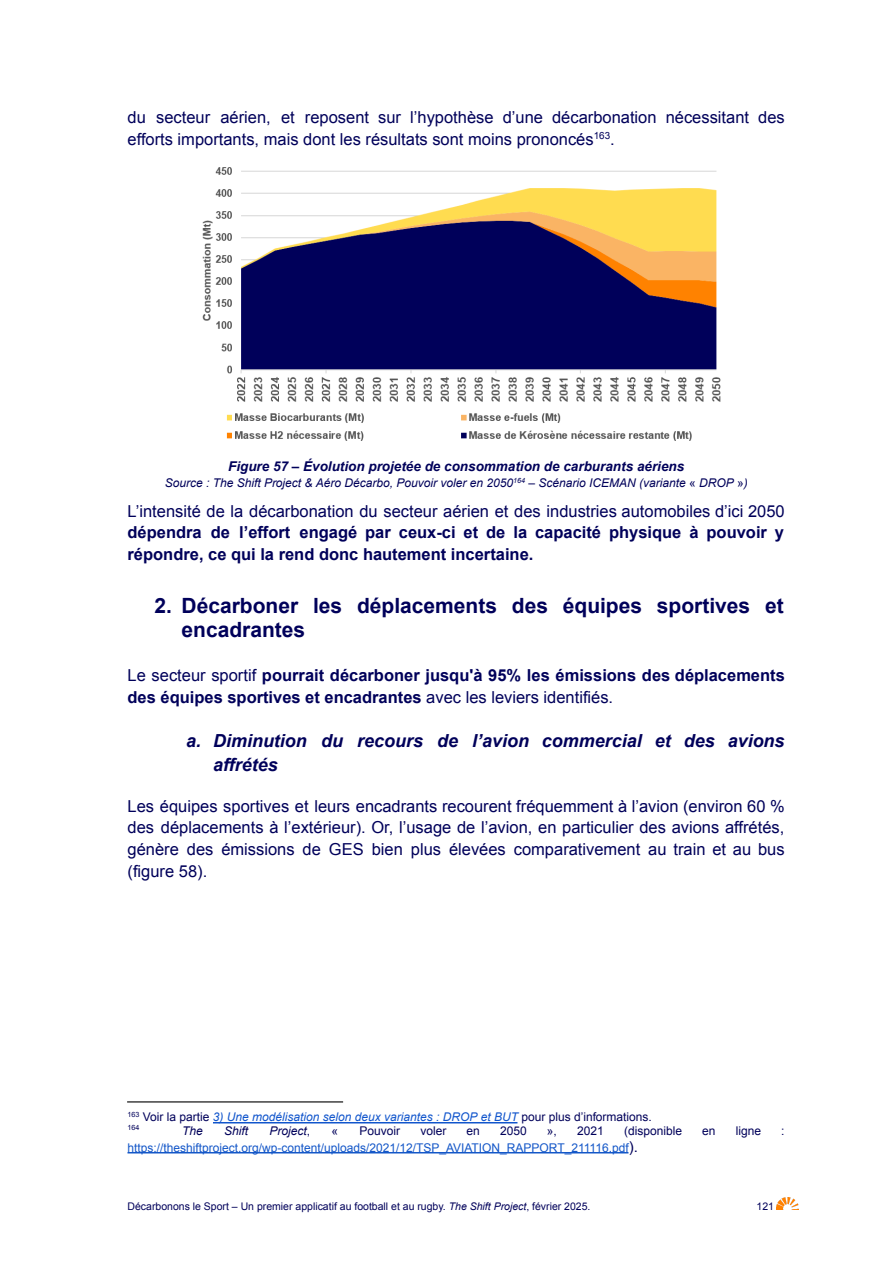
<style>
.page{position:relative;width:894px;height:1263px;background:#fff}
.page>*{position:absolute;margin:0;border:0;box-sizing:border-box;transform-origin:0 0}
.t1{font:700 21px/24.2px "Arial";color:#00005a}
.t2{font:italic 700 18px/23.9px "Arial";color:#00005a}
.t3{font:16.5px/21.8px "Arial";color:#00005a}
.t4{font:700 16.5px/21.8px "Arial";color:#00005a;text-align:justify}
.t5{font:italic 700 13.5px "Arial";color:#00005a}
.t6{font:italic 12px "Arial";color:#00005a}
.t7{font:12px "Arial";color:#1457c8}
.t8{font:italic 12px "Arial";color:#15c}
.t9{font:12px "Arial";color:#00005a}
.t10{font:10.5px "Arial";color:#00005a}
.t11{font:7.2px "Arial";color:#00005a}
.s1{font-style:normal}
.s2{font-weight:400}
.s3{font-style:normal;color:#00005a}
.s4{font-size:15px;color:#00005a}
.s5{font-style:italic}
</style>
<div class="page">
<hr style="left:127px;top:1101px;width:216px;height:1px;background:#000">
<hr style="left:127px;top:1152px;width:502px;height:1px;background:#1457c8">
<hr style="left:213px;top:1122px;width:304px;height:1px;background:#15c">
<img style="left:202px;top:167px;width:519px;height:274px">
<img style="left:777px;top:1198px;width:21px;height:12px">
<p class="t3" style="left:128px;top:107px;width:659px">du secteur aérien, et reposent sur l’hypothèse d’une décarbonation nécessitant des efforts importants, mais dont les résultats sont moins prononcés<sup>163</sup>.</p>
<p class="t5" style="left:228px;top:459px;width:458px">Figure 57 – Évolution projetée de consommation de carburants aériens</p>
<p class="t6" style="left:165px;top:477px;width:585px">Source : The Shift Project &amp; Aéro Décarbo, Pouvoir voler en 2050<sup>164</sup> – Scénario ICEMAN (variante <span class="s1">«</span> DROP <span class="s1">»</span>)</p>
<p class="t4" style="left:128px;top:500px;width:659px"><span class="s2">L’intensité de la décarbonation du secteur aérien et des industries automobiles d’ici 2050 </span>dépendra de l’effort engagé par ceux-ci et de la capacité physique à pouvoir y répondre, ce qui la rend donc hautement incertaine.</p>
<h3 class="t1" style="left:182px;top:594px;width:604px;text-indent:-27px">2. Décarboner les déplacements des équipes sportives et encadrantes</h3>
<p class="t4" style="left:128px;top:665px;width:659px"><span class="s2">Le secteur sportif</span> pourrait décarboner jusqu'à 95% les émissions des déplacements des équipes sportives et encadrantes <span class="s2">avec les leviers identifiés.</span></p>
<h4 class="t2" style="left:213px;top:729px;width:573px;text-indent:-27px">a. Diminution du recours de l’avion commercial et des avions affrétés</h4>
<p class="t3" style="left:128px;top:795px;width:659px;text-align:justify">Les équipes sportives et leurs encadrants recourent fréquemment à l’avion (environ 60 % des déplacements à l’extérieur). Or, l’usage de l’avion, en particulier des avions affrétés, génère des émissions de GES bien plus élevées comparativement au train et au bus (figure 58).</p>
<p class="t8" style="left:128px;top:1110px;width:526px"><sup>163</sup> <span class="s3">Voir la partie</span> 3) Une modélisation selon deux variantes : DROP et BUT <span class="s3">pour plus d’informations.</span></p>
<p class="t11" style="left:128px;top:1124px;width:14px">164</p>
<p class="t6" style="left:182px;top:1124px;width:22px">The</p>
<p class="t6" style="left:224px;top:1124px;width:25px">Shift</p>
<p class="t6" style="left:270px;top:1124px;width:42px">Project<span class="s1">,</span></p>
<p class="t9" style="left:331px;top:1124px;width:8px">«</p>
<p class="t9" style="left:359px;top:1124px;width:42px">Pouvoir</p>
<p class="t9" style="left:420px;top:1124px;width:27px">voler</p>
<p class="t9" style="left:467px;top:1124px;width:15px">en</p>
<p class="t9" style="left:500px;top:1124px;width:28px">2050</p>
<p class="t9" style="left:547px;top:1124px;width:11px">»,</p>
<p class="t9" style="left:577px;top:1124px;width:28px">2021</p>
<p class="t9" style="left:624px;top:1124px;width:59px">(disponible</p>
<p class="t9" style="left:702px;top:1124px;width:15px">en</p>
<p class="t9" style="left:736px;top:1124px;width:27px">ligne</p>
<p class="t9" style="left:781px;top:1124px;width:5px">:</p>
<p class="t7" style="left:128px;top:1141px;width:512px">https://theshiftproject.org/wp-content/uploads/2021/12/TSP_AVIATION_RAPPORT_211116.pdf<span class="s4">).</span></p>
<p class="t10" style="left:128px;top:1200px;width:464px">Décarbonons le Sport – Un premier applicatif au football et au rugby. <span class="s5">The Shift Project</span>, février 2025.</p>
<p class="t10" style="left:757px;top:1200px;width:19px">121</p>
</div>
